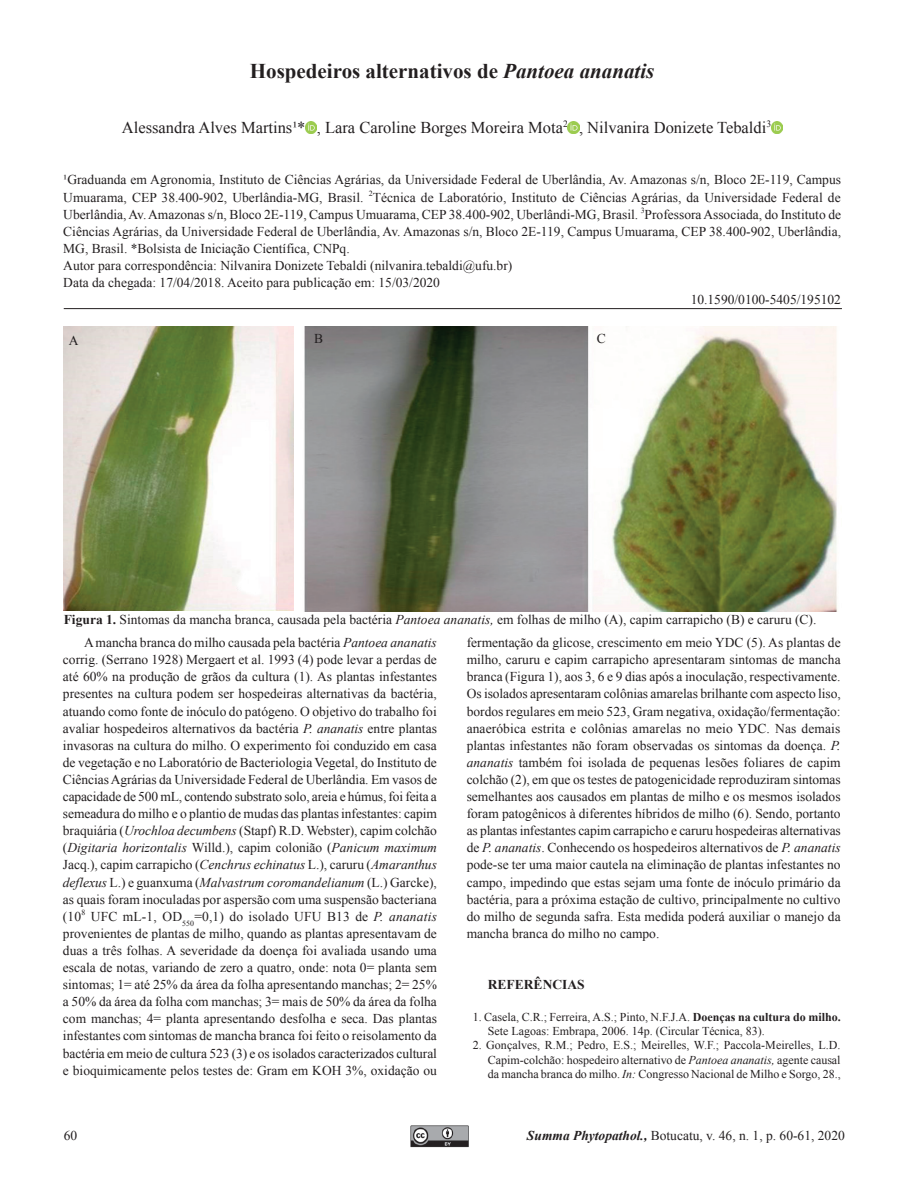
<style>
.page{position:relative;width:918px;height:1188px;background:#fff}
.page>*{position:absolute;margin:0;border:0;box-sizing:border-box;transform-origin:0 0}
.a-tit{font:700 21px "Times New Roman";color:#231f20}
.a-autor{font:16.5px "Times New Roman";color:#231f20}
.a-mat{font:13.5px/17.1px "Times New Roman";color:#231f20;text-align:justify}
.a-endere{font:13.5px/17.1px "Times New Roman";color:#231f20;text-align:justify}
.a-mat-2{font:700 13.5px "Times New Roman";color:#231f20}
.a-biblio{font:12px/14.4px "Times New Roman";color:#231f20}
.s1{font-style:italic}
.s2{font-weight:700}
.s3{color:#fff}
.s4{font-weight:700;font-style:italic}
</style>
<div class="page">
<hr style="left:64px;top:308px;width:778px;height:1px;background:#231f20">
<svg style="left:306px;top:122px;width:11px;height:11px"></svg>
<svg style="left:568px;top:122px;width:11px;height:11px"></svg>
<svg style="left:771px;top:122px;width:11px;height:11px"></svg>
<img style="left:411px;top:1126px;width:58px;height:22px">
<img style="left:64px;top:326px;width:230px;height:285px">
<img style="left:304px;top:326px;width:533px;height:286px">
<p class="a-tit" style="left:250px;top:56px;width:406px">Hospedeiros alternativos de <span class="s1">Pantoea ananatis</span></p>
<p class="a-autor" style="left:122px;top:117px;width:651px">Alessandra Alves Martins¹* , Lara Caroline Borges Moreira Mota<sup>2</sup> , Nilvanira Donizete Tebaldi<sup>3</sup></p>
<p class="a-endere" style="left:63px;top:171px;width:779px">¹Graduanda em Agronomia, Instituto de Ciências Agrárias, da Universidade Federal de Uberlândia, Av. Amazonas s/n, Bloco 2E-119, Campus Umuarama, CEP 38.400-902, Uberlândia-MG, Brasil. <sup>2</sup>Técnica de Laboratório, Instituto de Ciências Agrárias, da Universidade Federal de Uberlândia, Av. Amazonas s/n, Bloco 2E-119, Campus Umuarama, CEP 38.400-902, Uberlândi-MG, Brasil. <sup>3</sup>Professora Associada, do Instituto de Ciências Agrárias, da Universidade Federal de Uberlândia, Av. Amazonas s/n, Bloco 2E-119, Campus Umuarama, CEP 38.400-902, Uberlândia, MG, Brasil. *Bolsista de Iniciação Científica, CNPq.</p>
<p class="a-endere" style="left:63px;top:257px;width:451px">Autor para correspondência: Nilvanira Donizete Tebaldi (nilvanira.tebaldi@ufu.br)</p>
<p class="a-endere" style="left:63px;top:274px;width:378px">Data da chegada: 17/04/2018. Aceito para publicação em: 15/03/2020</p>
<p class="a-endere" style="left:691px;top:291px;width:152px">10.1590/0100-5405/195102</p>
<p class="a-mat" style="left:69px;top:332px;width:11px">A</p>
<p class="a-mat" style="left:314px;top:330px;width:11px">B</p>
<p class="a-mat" style="left:597px;top:330px;width:11px">C</p>
<p class="a-mat" style="left:64px;top:610px;width:754px"><span class="s2">Figura 1.</span> Sintomas da mancha branca, causada pela bactéria <span class="s1">Pantoea ananatis,</span> em folhas de milho (A), capim carrapicho (B) e caruru (C).</p>
<p class="a-mat" style="left:63px;top:634px;width:376px;text-indent:21px">A mancha branca do milho causada pela bactéria <span class="s1">Pantoea ananatis </span>corrig. (Serrano 1928) Mergaert et al. 1993 (4) pode levar a perdas de até 60% na produção de grãos da cultura (1). As plantas infestantes presentes na cultura podem ser hospedeiras alternativas da bactéria, atuando como fonte de inóculo do patógeno. O objetivo do trabalho foi avaliar hospedeiros alternativos da bactéria <span class="s1">P. ananatis</span> entre plantas invasoras na cultura do milho. O experimento foi conduzido em casa de vegetação e no Laboratório de Bacteriologia Vegetal, do Instituto de Ciências Agrárias da Universidade Federal de Uberlândia. Em vasos de capacidade de 500 mL, contendo substrato solo, areia e húmus, foi feita a semeadura do milho e o plantio de mudas das plantas infestantes: capim braquiária (<span class="s1">Urochloa decumbens</span> (Stapf) R.D. Webster), capim colchão (<span class="s1">Digitaria horizontalis</span> Willd.), capim colonião (<span class="s1">Panicum maximum </span>Jacq.), capim carrapicho (<span class="s1">Cenchrus echinatus</span> L.), caruru (<span class="s1">Amaranthus deflexus</span> L.) e guanxuma (<span class="s1">Malvastrum coromandelianum</span> (L.) Garcke), as quais foram inoculadas por aspersão com uma suspensão bacteriana (10<sup>8</sup> UFC mL-1, OD<sub>550</sub>=0,1) do isolado UFU B13 de <span class="s1">P. ananatis </span>provenientes de plantas de milho, quando as plantas apresentavam de duas a três folhas. A severidade da doença foi avaliada usando uma escala de notas, variando de zero a quatro, onde: nota 0= planta sem sintomas; 1= até 25% da área da folha apresentando manchas; 2= 25% a 50% da área da folha com manchas; 3= mais de 50% da área da folha com manchas; 4= planta apresentando desfolha e seca. Das plantas infestantes com sintomas de mancha branca foi feito o reisolamento da bactéria em meio de cultura 523 (3) e os isolados caracterizados cultural e bioquimicamente pelos testes de: Gram em KOH 3%, oxidação ou</p>
<p class="a-mat" style="left:467px;top:634px;width:376px">fermentação da glicose, crescimento em meio YDC (5). As plantas de milho, caruru e capim carrapicho apresentaram sintomas de mancha branca (Figura 1), aos 3, 6 e 9 dias após a inoculação, respectivamente.<br>Os isolados apresentaram colônias amarelas brilhante com aspecto liso, bordos regulares em meio 523, Gram negativa, oxidação/fermentação: anaeróbica estrita e colônias amarelas no meio YDC. Nas demais plantas infestantes não foram observadas os sintomas da doença. <span class="s1">P. ananatis</span> também foi isolada de pequenas lesões foliares de capim colchão (2), em que os testes de patogenicidade reproduziram sintomas semelhantes aos causados em plantas de milho e os mesmos isolados foram patogênicos à diferentes híbridos de milho (6). Sendo, portanto as plantas infestantes capim carrapicho e caruru hospedeiras alternativas de <span class="s1">P. ananatis</span>. Conhecendo os hospedeiros alternativos de <span class="s1">P. ananatis </span>pode-se ter uma maior cautela na eliminação de plantas infestantes no campo, impedindo que estas sejam uma fonte de inóculo primário da bactéria, para a próxima estação de cultivo, principalmente no cultivo do milho de segunda safra. Esta medida poderá auxiliar o manejo da mancha branca do milho no campo.</p>
<p class="a-mat-2" style="left:488px;top:975px;width:98px">REFERÊNCIAS</p>
<p class="a-biblio" style="left:488px;top:1009px;width:354px;text-indent:-21px"><span class="s3">0</span>1. Casela, C.R.; Ferreira, A.S.; Pinto, N.F.J.A. <span class="s2">Doenças na cultura do milho.<br></span>Sete Lagoas: Embrapa, 2006. 14p. (Circular Técnica, 83).</p>
<p class="a-biblio" style="left:488px;top:1038px;width:354px;text-align:justify;text-indent:-21px"><span class="s3">0</span>2. Gonçalves, R.M.; Pedro, E.S.; Meirelles, W.F.; Paccola-Meirelles, L.D.<br>Capim-colchão: hospedeiro alternativo de <span class="s1">Pantoea ananatis,</span> agente causal da mancha branca do milho. <span class="s1">In:</span> Congresso Nacional de Milho e Sorgo, 28.,</p>
<p class="a-mat" style="left:64px;top:1127px;width:15px">60</p>
<p class="a-mat" style="left:527px;top:1127px;width:319px"><span class="s4">Summa Phytopathol.,</span> Botucatu, v. 46, n. 1, p. 60-61, 2020</p>
</div>
